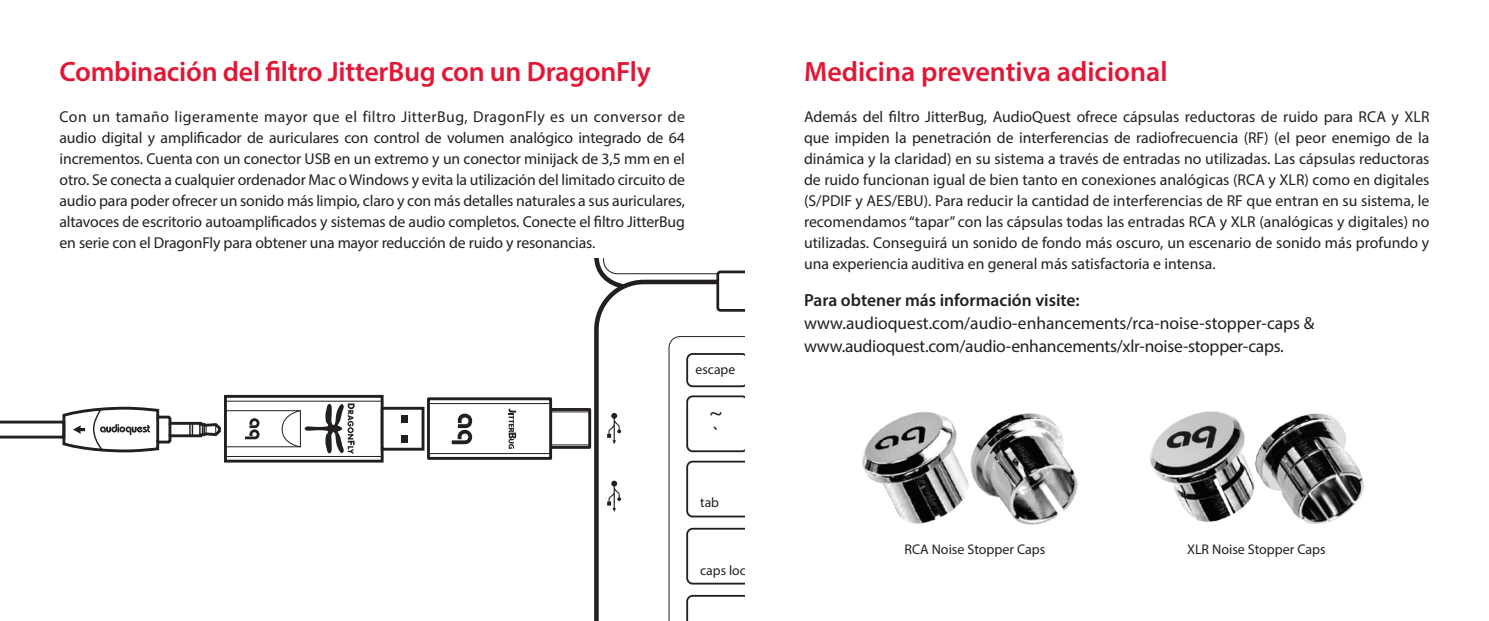
<style>
.page{position:relative;width:1489px;height:621px;background:#fff}
.page>*{position:absolute;margin:0;border:0;box-sizing:border-box;transform-origin:0 0}
.Heading{font:600 28px "Myriad Pro";letter-spacing:-.01em;color:#e21736}
.t1{font:21.88px/22.2px "Myriad Pro";color:#231f20}
.t2{font:17.5px/22.8px "Myriad Pro";letter-spacing:-.005em;color:#231f20}
.mainText{font:15.75px/21px "Myriad Pro";letter-spacing:-.01em;color:#231f20;text-align:justify}
.mainText-2{font:14px "Myriad Pro";color:#231f20}
.t3{font:13.65px "Myriad Pro";color:#231f20}
.s1{font-weight:600}
</style>
<div class="page">
<img style="left:1150px;top:411px;width:97px;height:111px">
<img style="left:1247px;top:413px;width:117px;height:111px">
<img style="left:862px;top:412px;width:95px;height:112px">
<img style="left:957px;top:413px;width:121px;height:112px">
<svg style="left:0;top:406px;width:221px;height:47px"></svg>
<div style="left:224px;top:394px;width:159px;height:68px;border:3px solid #231f20"></div>
<div style="left:381px;top:406px;width:43px;height:44px;border:3px solid #231f20"></div>
<div style="left:225px;top:410px;width:76px;height:36px;border:1px solid #231f20"></div>
<div style="left:401px;top:414px;width:7px;height:8px;background:#231f20"></div>
<div style="left:401px;top:434px;width:7px;height:8px;background:#231f20"></div>
<svg style="left:245px;top:418px;width:14px;height:21px"></svg>
<hr style="left:225px;top:455px;width:157px;height:1px;background:#231f20">
<hr style="left:225px;top:400px;width:157px;height:1px;background:#231f20">
<svg style="left:281px;top:403px;width:73px;height:50px"></svg>
<div style="left:549px;top:407px;width:42px;height:41px;border:3px solid #231f20"></div>
<div style="left:427px;top:397px;width:125px;height:62px;border:3px solid #231f20"></div>
<hr style="left:428px;top:403px;width:122px;height:1px;background:#231f20">
<hr style="left:428px;top:453px;width:122px;height:1px;background:#231f20">
<hr style="left:550px;top:411px;width:39px;height:1px;background:#231f20">
<hr style="left:550px;top:444px;width:39px;height:1px;background:#231f20">
<svg style="left:452px;top:413px;width:20px;height:31px"></svg>
<svg style="left:508px;top:408px;width:8px;height:40px"></svg>
<svg style="left:594px;top:313px;width:28px;height:307px"></svg>
<svg style="left:594px;top:258px;width:150px;height:55px"></svg>
<svg style="left:668px;top:336px;width:76px;height:284px"></svg>
<svg style="left:607px;top:412px;width:14px;height:32px"></svg>
<svg style="left:607px;top:480px;width:14px;height:31px"></svg>
<p class="Heading" style="left:60px;top:53px;width:592px">Combinación del filtro JitterBug con un DragonFly</p>
<p class="mainText" style="left:60px;top:105px;width:627px">Con un tamaño ligeramente mayor que el filtro JitterBug, DragonFly es un conversor de audio digital y amplificador de auriculares con control de volumen analógico integrado de 64 incrementos. Cuenta con un conector USB en un extremo y un conector minijack de 3,5 mm en el otro. Se conecta a cualquier ordenador Mac o Windows y evita la utilización del limitado circuito de audio para poder ofrecer un sonido más limpio, claro y con más detalles naturales a sus auriculares, altavoces de escritorio autoamplificados y sistemas de audio completos. Conecte el filtro JitterBug en serie con el DragonFly para obtener una mayor reducción de ruido y resonancias.</p>
<p class="t3" style="left:695px;top:361px;width:41px">escape</p>
<p class="t1" style="left:709px;top:400px;width:15px">~ `</p>
<p class="t3" style="left:700px;top:494px;width:20px">tab</p>
<p class="t3" style="left:700px;top:561px;width:54px">caps lock</p>
<p class="Heading" style="left:804px;top:53px;width:365px">Medicina preventiva adicional</p>
<p class="mainText" style="left:804px;top:105px;width:627px">Además del filtro JitterBug, AudioQuest ofrece cápsulas reductoras de ruido para RCA y XLR que impiden la penetración de interferencias de radiofrecuencia (RF) (el peor enemigo de la dinámica y la claridad) en su sistema a través de entradas no utilizadas. Las cápsulas reductoras de ruido funcionan igual de bien tanto en conexiones analógicas (RCA y XLR) como en digitales (S/PDIF y AES/EBU). Para reducir la cantidad de interferencias de RF que entran en su sistema, le recomendamos “tapar” con las cápsulas todas las entradas RCA y XLR (analógicas y digitales) no utilizadas. Conseguirá un sonido de fondo más oscuro, un escenario de sonido más profundo y una experiencia auditiva en general más satisfactoria e intensa.</p>
<p class="t2" style="left:804px;top:288px;width:512px"><span class="s1">Para obtener más información visite: </span>www.audioquest.com/audio-enhancements/rca-noise-stopper-caps &amp; www.audioquest.com/audio-enhancements/xlr-noise-stopper-caps.</p>
<p class="mainText-2" style="left:904px;top:539px;width:142px">RCA Noise Stopper Caps</p>
<p class="mainText-2" style="left:1186px;top:539px;width:140px">XLR Noise Stopper Caps</p>
</div>
